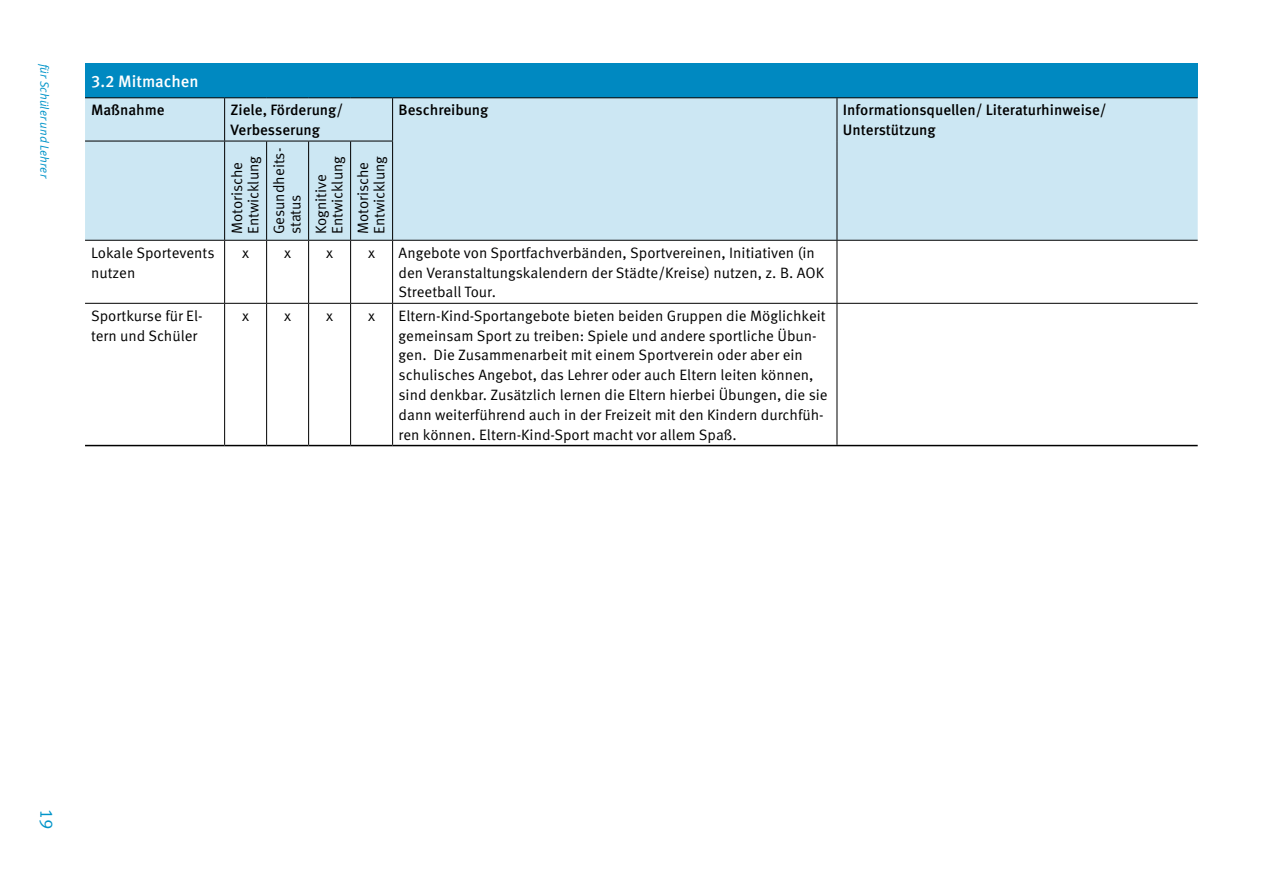
<style>
.page{position:relative;width:1263px;height:893px;background:#fff}
.page>*{position:absolute;margin:0;border:0;box-sizing:border-box;transform-origin:0 0}
.t1{font:18px "Meta Offc Pro Norm 2";color:#0094c9}
.Überschrift_2{font:16.5px "Meta Offc Pro Medi 2";color:#fff}
.Tabellentext{font:15px/19.8px "Meta Offc Pro Norm 2";color:#000}
.Tabellentext-2{font:15px/19.8px "Meta Offc Pro Medi 2";color:#000}
.t2{font:12px "Meta Offc Pro Norm Ita";color:#0094c9}
</style>
<div class="page">
<div style="left:85px;top:64px;width:1113px;height:34px;background:#0089c1"></div>
<div style="left:85px;top:98px;width:1113px;height:142px;background:#cce7f3"></div>
<hr style="left:85px;top:97px;width:140px;height:1px;background:#000">
<hr style="left:225px;top:97px;width:42px;height:1px;background:#000">
<hr style="left:224px;top:98px;width:1px;height:43px;background:#000">
<hr style="left:267px;top:97px;width:42px;height:1px;background:#000">
<hr style="left:309px;top:97px;width:42px;height:1px;background:#000">
<hr style="left:351px;top:97px;width:42px;height:1px;background:#000">
<hr style="left:393px;top:97px;width:444px;height:1px;background:#000">
<hr style="left:392px;top:98px;width:1px;height:43px;background:#000">
<hr style="left:837px;top:97px;width:361px;height:1px;background:#000">
<hr style="left:837px;top:98px;width:1px;height:43px;background:#000">
<hr style="left:837px;top:141px;width:1px;height:99px;background:#000">
<hr style="left:393px;top:240px;width:444px;height:1px;background:#000">
<hr style="left:837px;top:240px;width:361px;height:1px;background:#000">
<hr style="left:85px;top:141px;width:140px;height:1px;background:#000">
<hr style="left:225px;top:141px;width:42px;height:1px;background:#000">
<hr style="left:224px;top:141px;width:1px;height:99px;background:#000">
<hr style="left:267px;top:141px;width:42px;height:1px;background:#000">
<hr style="left:266px;top:141px;width:1px;height:99px;background:#000">
<hr style="left:309px;top:141px;width:42px;height:1px;background:#000">
<hr style="left:308px;top:141px;width:1px;height:99px;background:#000">
<hr style="left:351px;top:141px;width:42px;height:1px;background:#000">
<hr style="left:350px;top:141px;width:1px;height:99px;background:#000">
<hr style="left:392px;top:141px;width:1px;height:99px;background:#000">
<hr style="left:85px;top:240px;width:140px;height:1px;background:#000">
<hr style="left:225px;top:240px;width:42px;height:1px;background:#000">
<hr style="left:267px;top:240px;width:42px;height:1px;background:#000">
<hr style="left:309px;top:240px;width:42px;height:1px;background:#000">
<hr style="left:351px;top:240px;width:42px;height:1px;background:#000">
<hr style="left:224px;top:241px;width:1px;height:62px;background:#000">
<hr style="left:266px;top:241px;width:1px;height:62px;background:#000">
<hr style="left:308px;top:241px;width:1px;height:62px;background:#000">
<hr style="left:350px;top:241px;width:1px;height:62px;background:#000">
<hr style="left:392px;top:241px;width:1px;height:62px;background:#000">
<hr style="left:837px;top:241px;width:1px;height:62px;background:#000">
<hr style="left:85px;top:303px;width:140px;height:1px;background:#000">
<hr style="left:225px;top:303px;width:42px;height:1px;background:#000">
<hr style="left:224px;top:304px;width:1px;height:141px;background:#000">
<hr style="left:267px;top:303px;width:42px;height:1px;background:#000">
<hr style="left:266px;top:304px;width:1px;height:141px;background:#000">
<hr style="left:309px;top:303px;width:42px;height:1px;background:#000">
<hr style="left:308px;top:304px;width:1px;height:141px;background:#000">
<hr style="left:351px;top:303px;width:42px;height:1px;background:#000">
<hr style="left:350px;top:304px;width:1px;height:141px;background:#000">
<hr style="left:393px;top:303px;width:444px;height:1px;background:#000">
<hr style="left:392px;top:304px;width:1px;height:141px;background:#000">
<hr style="left:837px;top:303px;width:361px;height:1px;background:#000">
<hr style="left:837px;top:304px;width:1px;height:141px;background:#000">
<hr style="left:85px;top:445px;width:140px;height:1px;background:#000">
<hr style="left:225px;top:445px;width:42px;height:1px;background:#000">
<hr style="left:267px;top:445px;width:42px;height:1px;background:#000">
<hr style="left:309px;top:445px;width:42px;height:1px;background:#000">
<hr style="left:351px;top:445px;width:42px;height:1px;background:#000">
<hr style="left:393px;top:445px;width:444px;height:1px;background:#000">
<hr style="left:837px;top:445px;width:361px;height:1px;background:#000">
<p class="t2" style="left:54px;top:64px;width:116px;rotate:90deg">für Schüler und Lehrer</p>
<p class="Überschrift_2" style="left:91px;top:69px;width:109px">3.2 Mitmachen</p>
<p class="Tabellentext-2" style="left:91px;top:99px;width:75px">Maßnahme</p>
<p class="Tabellentext-2" style="left:231px;top:99px;width:114px">Ziele, Förderung/<br>Verbesserung</p>
<p class="Tabellentext-2" style="left:399px;top:99px;width:91px">Beschreibung</p>
<p class="Tabellentext-2" style="left:843px;top:99px;width:265px">Informationsquellen/ Literaturhinweise/<br>Unterstützung</p>
<p class="Tabellentext" style="left:226px;top:234px;width:74px;rotate:-90deg">Motorische</p>
<p class="Tabellentext" style="left:242px;top:234px;width:80px;rotate:-90deg">Entwicklung</p>
<p class="Tabellentext" style="left:270px;top:234px;width:88px;line-height:16.5px;rotate:-90deg">Gesundheits&shy;status</p>
<p class="Tabellentext" style="left:312px;top:234px;width:80px;line-height:16.5px;rotate:-90deg">Kognitive<br>Entwicklung</p>
<p class="Tabellentext" style="left:352px;top:234px;width:74px;rotate:-90deg">Motorische</p>
<p class="Tabellentext" style="left:368px;top:234px;width:80px;rotate:-90deg">Entwicklung</p>
<p class="Tabellentext" style="left:91px;top:242px;width:125px">Lokale Sportevents nutzen</p>
<p class="Tabellentext" style="left:242px;top:242px;width:9px">x</p>
<p class="Tabellentext" style="left:284px;top:242px;width:9px">x</p>
<p class="Tabellentext" style="left:326px;top:242px;width:9px">x</p>
<p class="Tabellentext" style="left:368px;top:242px;width:9px">x</p>
<p class="Tabellentext" style="left:399px;top:242px;width:427px">Angebote von Sportfachverbänden, Sportvereinen, Initiativen (in den Veranstaltungskalendern der Städte/Kreise) nutzen, z. B. AOK<br>Streetball Tour.</p>
<p class="Tabellentext" style="left:91px;top:305px;width:113px">Sportkurse für El&shy;tern und Schüler</p>
<p class="Tabellentext" style="left:242px;top:305px;width:9px">x</p>
<p class="Tabellentext" style="left:284px;top:305px;width:9px">x</p>
<p class="Tabellentext" style="left:326px;top:305px;width:9px">x</p>
<p class="Tabellentext" style="left:368px;top:305px;width:9px">x</p>
<p class="Tabellentext" style="left:399px;top:305px;width:431px">Eltern-Kind-Sportangebote bieten beiden Gruppen die Möglichkeit gemeinsam Sport zu treiben: Spiele und andere sportliche Übun&shy;gen. Die Zusammenarbeit mit einem Sportverein oder aber ein schulisches Angebot, das Lehrer oder auch Eltern leiten können, sind denkbar. Zusätzlich lernen die Eltern hierbei Übungen, die sie dann weiterführend auch in der Freizeit mit den Kindern durchfüh&shy;ren können. Eltern-Kind-Sport macht vor allem Spaß.</p>
<p class="t1" style="left:60px;top:809px;width:22px;rotate:90deg">19</p>
</div>
